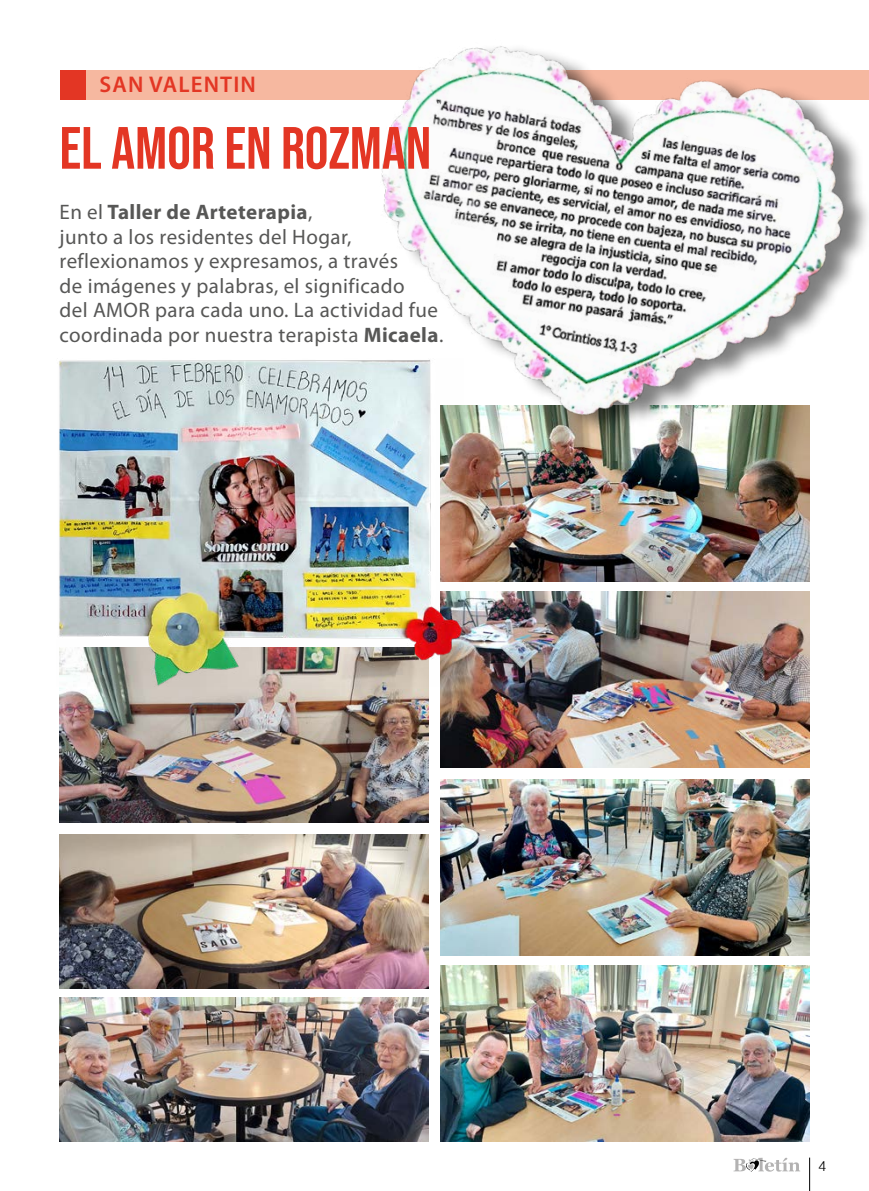
<style>
.page{position:relative;width:869px;height:1191px;background:#fff}
.page>*{position:absolute;margin:0;border:0;box-sizing:border-box;transform-origin:0 0}
.t1{font:59.5px "Bebas Neue";color:#e33624}
.t2{font:600 22.75px "Myriad Pro";letter-spacing:.05em;color:#e33624}
.t3{font:21px/24.5px "Myriad Pro";letter-spacing:.02em;color:#575756}
.t4{font:300 14px "Helvetica";color:#000}
.s1{font-weight:700}
</style>
<div class="page">
<hr style="left:809px;top:1157px;width:1px;height:34px;background:#000">
<svg style="left:733px;top:1157px;width:66px;height:14px"></svg>
<div style="left:85px;top:70px;width:783px;height:29px;background:#f6b8a0"></div>
<div style="left:60px;top:70px;width:25px;height:29px;background:#e33624"></div>
<img style="left:463px;top:463px;width:346px;height:119px">
<img style="left:440px;top:591px;width:369px;height:176px">
<img style="left:440px;top:779px;width:369px;height:176px">
<img style="left:60px;top:687px;width:368px;height:136px">
<img style="left:60px;top:834px;width:368px;height:154px">
<img style="left:440px;top:965px;width:369px;height:176px">
<img style="left:60px;top:998px;width:368px;height:143px">
<img style="left:59px;top:360px;width:404px;height:327px">
<img style="left:335px;top:46px;width:533px;height:417px">
<p class="t2" style="left:100px;top:70px;width:158px">SAN VALENTIN</p>
<h1 class="t1" style="left:60px;top:114px;width:373px">EL AMOR EN ROZMAN</h1>
<p class="t3" style="left:60px;top:200px;width:385px">En el <span class="s1">Taller de Arteterapia</span>,<br>junto a los residentes del Hogar, reflexionamos y expresamos, a través<br>de imágenes y palabras, el significado<br>del AMOR para cada uno. La actividad fue coordinada por nuestra terapista <span class="s1">Micaela</span>.</p>
<p class="t4" style="left:818px;top:1157px;width:9px">4</p>
</div>
